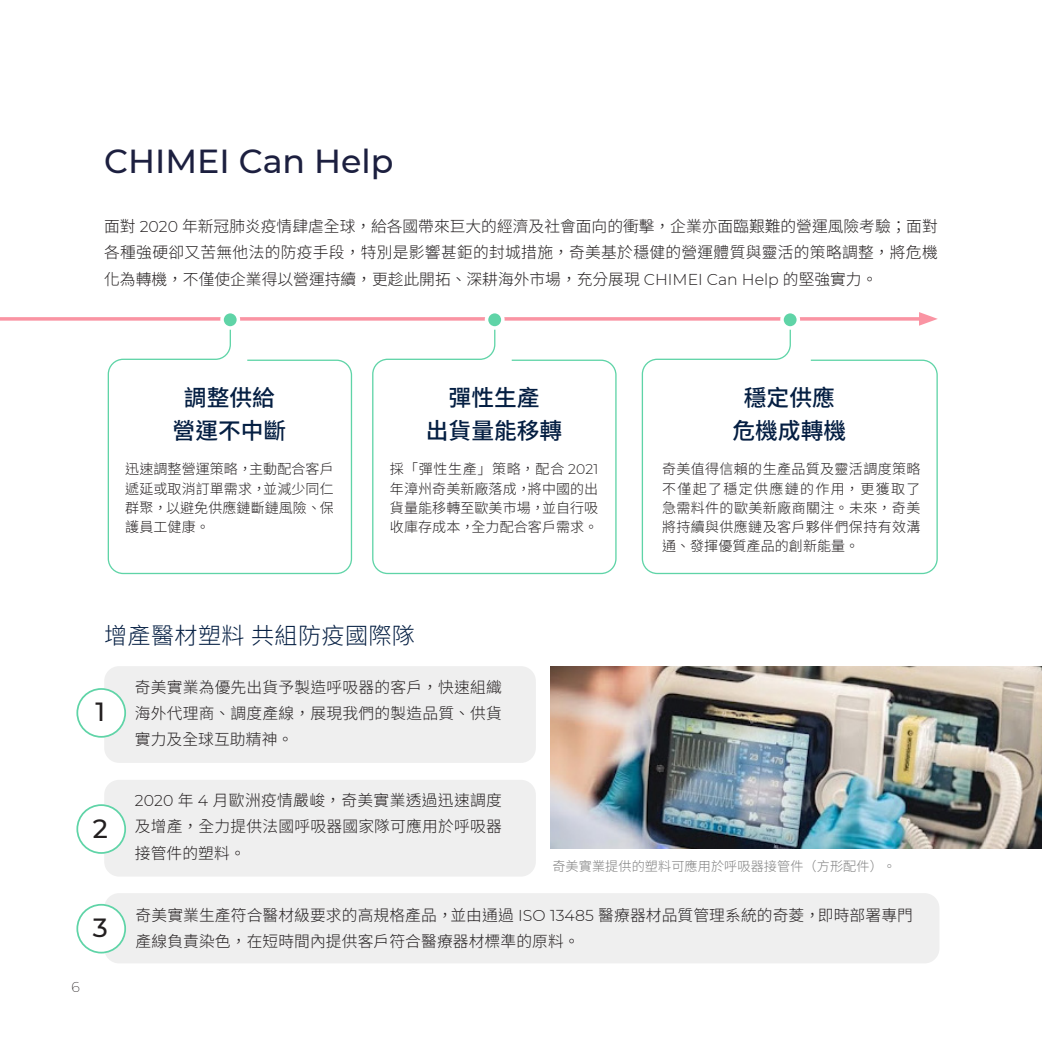
<style>
.page{position:relative;width:1042px;height:1042px;background:#fff}
.page>*{position:absolute;margin:0;border:0;box-sizing:border-box;transform-origin:0 0}
.t1{font:500 33.25px "Montserrat";color:#1c1f3f}
.t2{font:500 26.25px "Montserrat";color:#231f20}
.t3{font:300 23.1px "Noto Sans TC";letter-spacing:.015em;color:#041e42}
.t4{font:500 22.75px/33.2px "Source Han Sans TC";color:#041e42;text-align:center}
.t5{font:300 15.75px/26.2px "Noto Sans TC";letter-spacing:.005em;color:#231f20;text-align:justify}
.t6{font:300 15.75px/26.2px "Source Han Sans TC";color:#231f20;text-align:justify}
.t7{font:300 14px/19.2px "Noto Sans TC";letter-spacing:.005em;color:#231f20;text-align:justify}
.t8{font:200 14px "Montserrat";color:#231f20}
.t9{font:300 13.12px "Noto Sans TC";letter-spacing:.005em;color:#808080}
.s1{font-family:"Montserrat"}
</style>
<div class="page">
<svg style="left:107px;top:330px;width:246px;height:245px"></svg>
<svg style="left:372px;top:330px;width:245px;height:245px"></svg>
<svg style="left:641px;top:330px;width:297px;height:245px"></svg>
<svg style="left:0;top:317px;width:919px;height:4px;background:#faa1ae"></svg>
<svg style="left:919px;top:312px;width:19px;height:14px"></svg>
<div style="left:222px;top:312px;width:16px;height:16px;background:#5fd4a7;border-radius:50%"></div>
<div style="left:220px;top:310px;width:20px;height:20px;border:4px solid #fff;border-radius:50%"></div>
<div style="left:486px;top:312px;width:17px;height:16px;background:#5fd4a7;border-radius:50%"></div>
<div style="left:485px;top:310px;width:19px;height:20px;border:4px solid #fff;border-radius:50%"></div>
<div style="left:782px;top:312px;width:16px;height:16px;background:#5fd4a7;border-radius:50%"></div>
<div style="left:780px;top:310px;width:20px;height:20px;border:4px solid #fff;border-radius:50%"></div>
<img style="left:551px;top:666px;width:491px;height:183px">
<div style="left:104px;top:666px;width:432px;height:97px;background:#efefef;border-radius:15px"></div>
<div style="left:104px;top:780px;width:432px;height:96px;background:#efefef;border-radius:15px"></div>
<div style="left:104px;top:893px;width:835px;height:70px;background:#efefef;border-radius:15px"></div>
<div style="left:77px;top:689px;width:48px;height:48px;background:#fff;border-radius:50%"></div>
<div style="left:76px;top:688px;width:50px;height:50px;border:2px solid #5fd4a7;border-radius:50%"></div>
<div style="left:77px;top:805px;width:48px;height:48px;background:#fff;border-radius:50%"></div>
<div style="left:76px;top:804px;width:50px;height:50px;border:2px solid #5fd4a7;border-radius:50%"></div>
<div style="left:77px;top:905px;width:48px;height:47px;background:#fff;border-radius:50%"></div>
<div style="left:76px;top:904px;width:50px;height:49px;border:2px solid #5fd4a7;border-radius:50%"></div>
<h1 class="t1" style="left:104px;top:138px;width:291px">CHIMEI Can Help</h1>
<p class="t6" style="left:104px;top:214px;width:835px">面對 <span class="s1">2020</span> 年新冠肺炎疫情肆虐全球，給各國帶來巨大的經濟及社會面向的衝擊，企業亦面臨艱難的營運風險考驗；面對各種強硬卻又苦無他法的防疫手段，特別是影響甚鉅的封城措施，奇美基於穩健的營運體質與靈活的策略調整，將危機化為轉機，不僅使企業得以營運持續，更趁此開拓、深耕海外市場，充分展現 <span class="s1">CHIMEI Can Help</span> 的堅強實力。</p>
<h3 class="t4" style="left:173px;top:382px;width:115px">調整供給營運不中斷</h3>
<h3 class="t4" style="left:426px;top:382px;width:138px">彈性生產<br>出貨量能移轉</h3>
<h3 class="t4" style="left:732px;top:382px;width:115px">穩定供應危機成轉機</h3>
<p class="t7" style="left:125px;top:460px;width:210px">迅速調整營運策略，主動配合客戶遞延或取消訂單需求，並減少同仁群聚，以避免供應鏈斷鏈風險、保護員工健康。</p>
<p class="t7" style="left:390px;top:460px;width:210px">採「彈性生產」策略，配合 <span class="s1">2021</span>年漳州奇美新廠落成，將中國的出貨量能移轉至歐美市場，並自行吸收庫存成本，全力配合客戶需求。</p>
<p class="t7" style="left:662px;top:460px;width:260px">奇美值得信賴的生產品質及靈活調度策略不僅起了穩定供應鏈的作用，更獲取了急需料件的歐美新廠商關注。未來，奇美將持續與供應鏈及客戶夥伴們保持有效溝通、發揮優質產品的創新能量。</p>
<h3 class="t3" style="left:104px;top:623px;width:312px">增產醫材塑料共組防疫國際隊</h3>
<h2 class="t2" style="left:96px;top:694px;width:11px">1</h2>
<p class="t5" style="left:135px;top:674px;width:369px">奇美實業為優先出貨予製造呼吸器的客戶，快速組織海外代理商、調度產線，展現我們的製造品質、供貨實力及全球互助精神。</p>
<h2 class="t2" style="left:93px;top:810px;width:17px">2</h2>
<h2 class="t2" style="left:93px;top:909px;width:17px">3</h2>
<p class="t8" style="left:71px;top:977px;width:10px">6</p>
<p class="t5" style="left:135px;top:787px;width:369px"><span class="s1">2020</span> 年 <span class="s1">4</span> 月歐洲疫情嚴峻，奇美實業透過迅速調度及增產，全力提供法國呼吸器國家隊可應用於呼吸器接管件的塑料。</p>
<p class="t9" style="left:552px;top:859px;width:345px">奇美實業提供的塑料可應用於呼吸器接管件（方形配件）。</p>
<p class="t5" style="left:136px;top:902px;width:779px">奇美實業生產符合醫材級要求的高規格產品，並由通過 <span class="s1">ISO 13485</span> 醫療器材品質管理系統的奇菱，即時部署專門產線負責染色，在短時間內提供客戶符合醫療器材標準的原料。</p>
</div>
